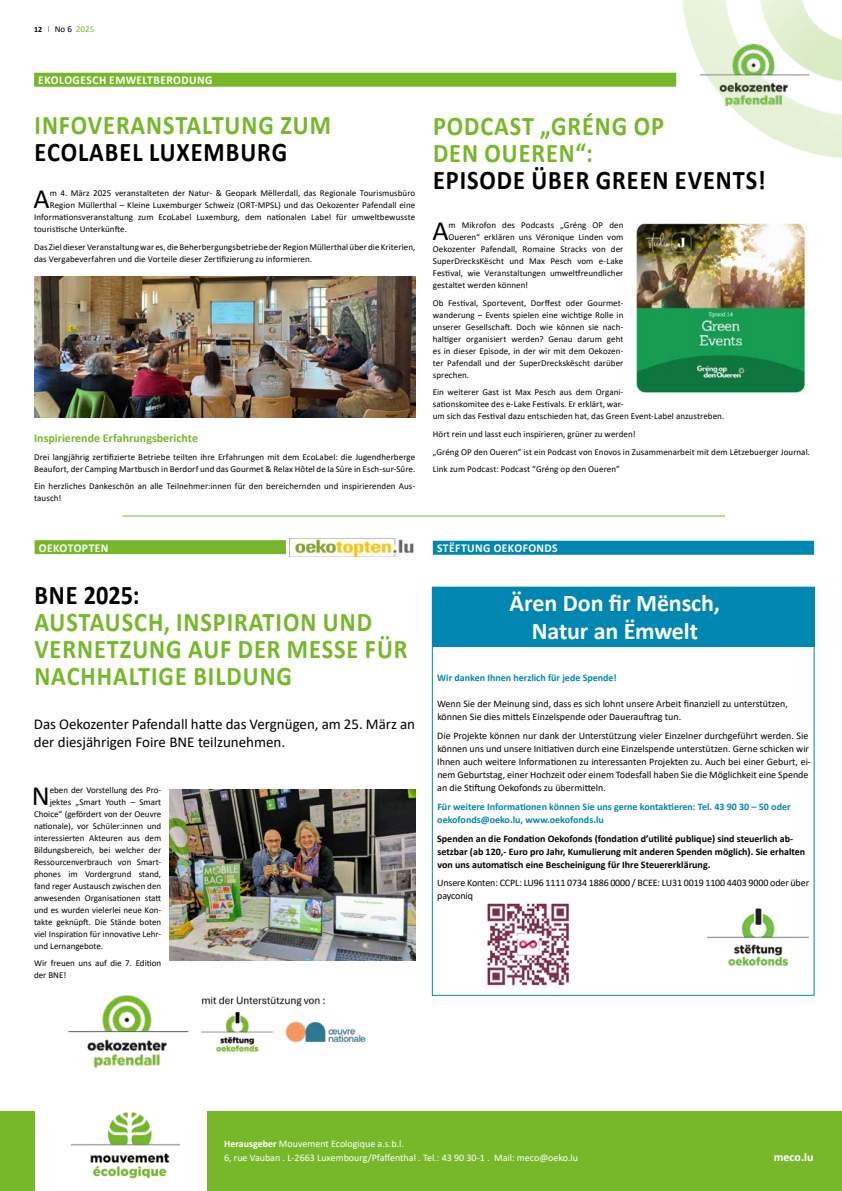
<style>
.page{position:relative;width:842px;height:1191px;background:#fff}
.page>*{position:absolute;margin:0;border:0;box-sizing:border-box;transform-origin:0 0}
.t1{font:27.9px "Calibri";color:#000}
.t2{font:700 27px/27px "Calibri";letter-spacing:.04em;color:#76b82a;scale:.9 1}
.t3{font:700 27px "Calibri";letter-spacing:.04em;color:#000;scale:.9 1}
.t4{font:700 24px/28.8px "Calibri";letter-spacing:-.005em;color:#fff;text-align:center}
.t5{font:15px/18px "Calibri";color:#000}
.t6{font:700 12px "Calibri";letter-spacing:.035em;color:#fff;scale:.96 1}
.t7{font:700 12px "Calibri";color:#76b82a}
.t8{font:700 12px "Calibri";letter-spacing:.035em;color:#fff}
.t9{font:10px/13px "Calibri";color:#000}
.t10{font:700 10px/13px "Calibri";color:#000}
.t11{font:700 10px/13px "Calibri";color:#0087b1}
.t12{font:10px/13.5px "Calibri";color:#fff}
.t13{font:9px/12px "Calibri";letter-spacing:.005em;color:#000}
.t14{font:9px "Calibri";color:#76b82a}
.s1{font-weight:700;font-size:8px;color:#000}
.s2{font-size:12.8px;color:#000}
.s3{color:#000}
.s4{font-weight:700}
</style>
<div class="page">
<img style="left:290px;top:536px;width:124px;height:21px">
<div style="left:35px;top:540px;width:251px;height:14px;background:#76b82a"></div>
<div style="left:34px;top:73px;width:642px;height:14px;background:#76b82a"></div>
<img style="left:34px;top:277px;width:381px;height:141px">
<img style="left:634px;top:224px;width:173px;height:171px">
<img style="left:170px;top:789px;width:245px;height:171px">
<hr style="left:123px;top:515px;width:602px;height:1px;background:#76b82a">
<img style="left:68px;top:995px;width:298px;height:73px">
<img style="left:72px;top:1112px;width:107px;height:67px">
<div style="left:207px;top:1111px;width:635px;height:80px;background:#76b82a"></div>
<div style="left:0;top:1111px;width:34px;height:80px;background:#76b82a"></div>
<img style="left:682px;top:0;width:160px;height:157px">
<div style="left:432px;top:587px;width:382px;height:59px;background:#0087b1"></div>
<img style="left:487px;top:903px;width:82px;height:83px">
<img style="left:707px;top:908px;width:102px;height:58px">
<div style="left:433px;top:541px;width:381px;height:14px;background:#0087b1"></div>
<p class="t14" style="left:34px;top:22px;width:62px"><span class="s1">12</span> <span class="s2">ı</span> <span class="s3">No 6</span> 2025</p>
<h3 class="t6" style="left:38px;top:72px;width:183px">EKOLOGESCH EMWELTBERODUNG</h3>
<h2 class="t2" style="left:35px;top:111px;width:331px">INFOVERANSTALTUNG ZUM</h2>
<h2 class="t3" style="left:35px;top:133px;width:282px">ECOLABEL LUXEMBURG</h2>
<h1 class="t1" style="left:34px;top:180px;width:18px">A</h1>
<p class="t13" style="left:50px;top:187px;width:367px">m 4. März 2025 veranstalteten der Natur- &amp; Geopark Mëllerdall, das Regionale Tourismusbüro</p>
<p class="t13" style="left:50px;top:199px;width:367px">Region Müllerthal – Kleine Luxemburger Schweiz (ORT-MPSL) und das Oekozenter Pafendall eine</p>
<p class="t13" style="left:34px;top:211px;width:383px">Informationsveranstaltung zum EcoLabel Luxemburg, dem nationalen Label für umweltbewusste</p>
<p class="t13" style="left:34px;top:223px;width:94px">touristische Unterkünfte.</p>
<p class="t13" style="left:34px;top:241px;width:383px">Das Ziel dieser Veranstaltung war es, die Beherbergungsbetriebe der Region Müllerthal über die Kriterien, das Vergabeverfahren und die Vorteile dieser Zertifizierung zu informieren.</p>
<h3 class="t7" style="left:34px;top:429px;width:165px">Inspirierende Erfahrungsberichte</h3>
<p class="t13" style="left:34px;top:450px;width:383px">Drei langjährig zertifizierte Betriebe teilten ihre Erfahrungen mit dem EcoLabel: die Jugendherberge<br>Beaufort, der Camping Martbusch in Berdorf und das Gourmet &amp; Relax Hôtel de la Sûre in Esch-sur-Sûre.</p>
<p class="t13" style="left:34px;top:480px;width:383px">Ein herzliches Dankeschön an alle Teilnehmer:innen für den bereichernden und inspirierenden Aus&shy;tausch!</p>
<h3 class="t6" style="left:39px;top:539px;width:74px">OEKOTOPTEN</h3>
<h2 class="t3" style="left:34px;top:576px;width:119px">BNE 2025:</h2>
<h2 class="t2" style="left:34px;top:608px;width:416px">AUSTAUSCH, INSPIRATION UND<br>VERNETZUNG AUF DER MESSE FÜR<br>NACHHALTIGE BILDUNG</h2>
<h3 class="t5" style="left:34px;top:714px;width:383px">Das Oekozenter Pafendall hatte das Vergnügen, am 25. März an der diesjährigen Foire BNE teilzunehmen.</h3>
<h1 class="t1" style="left:32px;top:776px;width:20px">N</h1>
<p class="t13" style="left:50px;top:783px;width:113px">eben der Vorstellung des Pro-</p>
<p class="t13" style="left:50px;top:795px;width:113px">jektes „Smart Youth – Smart</p>
<p class="t13" style="left:34px;top:807px;width:129px">Choice“ (gefördert von der Oeuvre</p>
<p class="t13" style="left:34px;top:819px;width:129px">nationale), vor Schüler:innen und</p>
<p class="t13" style="left:34px;top:831px;width:129px">interessierten Akteuren aus dem</p>
<p class="t13" style="left:34px;top:843px;width:129px">Bildungsbereich, bei welcher der</p>
<p class="t13" style="left:34px;top:855px;width:129px">Ressourcenverbrauch von Smart-</p>
<p class="t13" style="left:34px;top:867px;width:129px">phones im Vordergrund stand,</p>
<p class="t13" style="left:34px;top:879px;width:129px">fand reger Austausch zwischen den</p>
<p class="t13" style="left:34px;top:891px;width:129px">anwesenden Organisationen statt</p>
<p class="t13" style="left:34px;top:903px;width:129px">und es wurden vielerlei neue Kon-</p>
<p class="t13" style="left:34px;top:915px;width:129px">takte geknüpft. Die Stände boten</p>
<p class="t13" style="left:34px;top:927px;width:129px">viel Inspiration für innovative Lehr-</p>
<p class="t13" style="left:34px;top:939px;width:71px">und Lernangebote.</p>
<p class="t13" style="left:34px;top:957px;width:129px">Wir freuen uns auf die 7. Edition der BNE!</p>
<h2 class="t2" style="left:433px;top:112px;width:258px">PODCAST „GRÉNG OP<br>DEN OUEREN“:</h2>
<h2 class="t3" style="left:433px;top:161px;width:371px">EPISODE ÜBER GREEN EVENTS!</h2>
<h1 class="t1" style="left:432px;top:211px;width:18px">A</h1>
<p class="t13" style="left:448px;top:219px;width:176px">m Mikrofon des Podcasts „Gréng OP den</p>
<p class="t13" style="left:448px;top:231px;width:176px">Oueren“ erklären uns Véronique Linden vom</p>
<p class="t13" style="left:433px;top:243px;width:192px">Oekozenter Pafendall, Romaine Stracks von der</p>
<p class="t13" style="left:433px;top:255px;width:192px">SuperDrecksKëscht und Max Pesch vom e-Lake</p>
<p class="t13" style="left:433px;top:267px;width:192px">Festival, wie Veranstaltungen umweltfreundlicher</p>
<p class="t13" style="left:433px;top:279px;width:97px">gestaltet werden können!</p>
<p class="t13" style="left:433px;top:296px;width:192px;text-align:justify">Ob Festival, Sportevent, Dorffest oder Gourmet&shy;wanderung – Events spielen eine wichtige Rolle in unserer Gesellschaft. Doch wie können sie nach&shy;haltiger organisiert werden? Genau darum geht es in dieser Episode, in der wir mit dem Oekozen&shy;ter Pafendall und der SuperDreckskëscht darüber sprechen.</p>
<p class="t13" style="left:433px;top:386px;width:293px">Ein weiterer Gast ist Max Pesch aus dem Organi-<br>sationskomitee des e-Lake Festivals. Er erklärt, war-<br>um sich das Festival dazu entschieden hat, das Green Event-Label anzustreben.</p>
<p class="t13" style="left:433px;top:425px;width:379px;line-height:17.7px">Hört rein und lasst euch inspirieren, grüner zu werden!<br>„Gréng OP den Oueren“ ist ein Podcast von Enovos in Zusammenarbeit mit dem Lëtzebuerger Journal.<br>Link zum Podcast: Podcast “Gréng op den Oueren”</p>
<h3 class="t6" style="left:437px;top:539px;width:127px">STËFTUNG OEKOFONDS</h3>
<h3 class="t4" style="left:510px;top:588px;width:212px">Ären Don fir Mënsch,<br>Natur an Ëmwelt</h3>
<p class="t11" style="left:437px;top:670px;width:181px">Wir danken Ihnen herzlich für jede Spende!</p>
<p class="t9" style="left:437px;top:697px;width:352px">Wenn Sie der Meinung sind, dass es sich lohnt unsere Arbeit finanziell zu unterstützen, können Sie dies mittels Einzelspende oder Dauerauftrag tun.</p>
<p class="t9" style="left:437px;top:729px;width:375px">Die Projekte können nur dank der Unterstützung vieler Einzelner durchgeführt werden. Sie können uns und unsere Initiativen durch eine Einzelspende unterstützen. Gerne schicken wir Ihnen auch weitere Informationen zu interessanten Projekten zu. Auch bei einer Geburt, ei&shy;nem Geburtstag, einer Hochzeit oder einem Todesfall haben Sie die Möglichkeit eine Spende an die Stiftung Oekofonds zu übermitteln.</p>
<p class="t11" style="left:437px;top:800px;width:355px">Für weitere Informationen können Sie uns gerne kontaktieren: Tel. 43 90 30 – 50 oder oekofonds@oeko.lu, www.oekofonds.lu</p>
<p class="t10" style="left:437px;top:831px;width:369px">Spenden an die Fondation Oekofonds (fondation d’utilité publique) sind steuerlich ab&shy;setzbar (ab 120,- Euro pro Jahr, Kumulierung mit anderen Spenden möglich). Sie erhalten von uns automatisch eine Bescheinigung für Ihre Steuererklärung.</p>
<p class="t9" style="left:437px;top:876px;width:374px">Unsere Konten: CCPL: LU96 1111 0734 1886 0000 / BCEE: LU31 0019 1100 4403 9000 oder über payconiq</p>
<p class="t12" style="left:224px;top:1136px;width:355px"><span class="s4">Herausgeber</span> Mouvement Ecologique a.s.b.l.<br>6, rue Vauban . L-2663 Luxembourg/Pfaffenthal . Tel.: 43 90 30-1 . Mail: meco@oeko.lu</p>
<h3 class="t8" style="left:774px;top:1148px;width:41px">meco.lu</h3>
</div>
